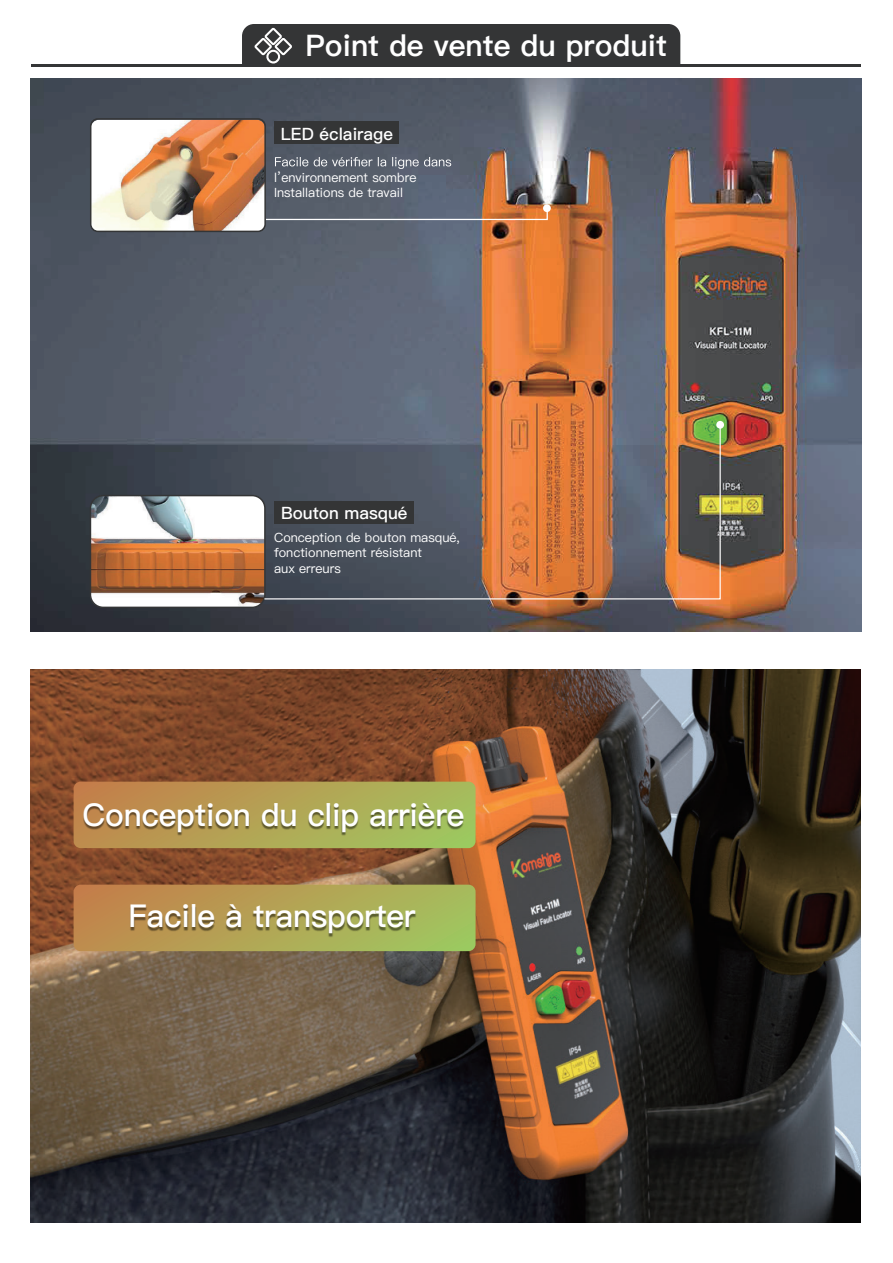
<style>
.page{position:relative;width:893px;height:1263px;background:#fff}
.page>*{position:absolute;margin:0;border:0;box-sizing:border-box;transform-origin:0 0}
.t1{font:31.5px "Ping Fang SC Bold";letter-spacing:-.01em;color:#fff}
.t2{font:29.7px "Ping Fang SC Heavy";color:#fff}
.t3{font:16.95px "Ping Fang SC Bold";color:#fff}
.t4{font:12.75px/15.3px "Ping Fang SC Medium";color:#fff}
</style>
<div class="page">
<hr style="left:32px;top:64px;width:829px;height:3px;background:#343536">
<div style="left:242px;top:24px;width:438px;height:40px;background:#343536"></div>
<img style="left:31px;top:78px;width:830px;height:554px">
<div style="left:274px;top:121px;width:124px;height:23px;background:#343536"></div>
<img style="left:91px;top:120px;width:174px;height:112px">
<svg style="left:275px;top:157px;width:176px;height:12px"></svg>
<svg style="left:266px;top:206px;width:282px;height:15px"></svg>
<div style="left:90px;top:118px;width:176px;height:114px;border:2px solid #343536;border-radius:7px"></div>
<img style="left:90px;top:496px;width:175px;height:111px">
<div style="left:90px;top:495px;width:176px;height:113px;border:2px solid #343536;border-radius:13px"></div>
<svg style="left:263px;top:424px;width:458px;height:176px"></svg>
<div style="left:716px;top:421px;width:8px;height:8px;background:#fff;border-radius:50%"></div>
<div style="left:543px;top:204px;width:8px;height:8px;background:#fff;border-radius:50%"></div>
<img style="left:31px;top:669px;width:830px;height:554px">
<img style="left:30px;top:747px;width:488px;height:144px">
<img style="left:74px;top:849px;width:395px;height:144px">
<h2 class="t2" style="left:305px;top:28px;width:363px">Point de vente du produit</h2>
<h3 class="t3" style="left:281px;top:123px;width:114px">LED éclairage</h3>
<p class="t4" style="left:274px;top:170px;width:144px">l’environnement sombre<br>Installations de travail</p>
<h3 class="t3" style="left:281px;top:502px;width:128px">Bouton masqué</h3>
<p class="t4" style="left:274px;top:530px;width:187px">Conception de bouton masqué, fonctionnement résistant<br>aux erreurs</p>
<h1 class="t1" style="left:82px;top:795px;width:384px">Conception du clip arrière</h1>
<h1 class="t1" style="left:129px;top:897px;width:289px">Facile à transporter</h1>
</div>
